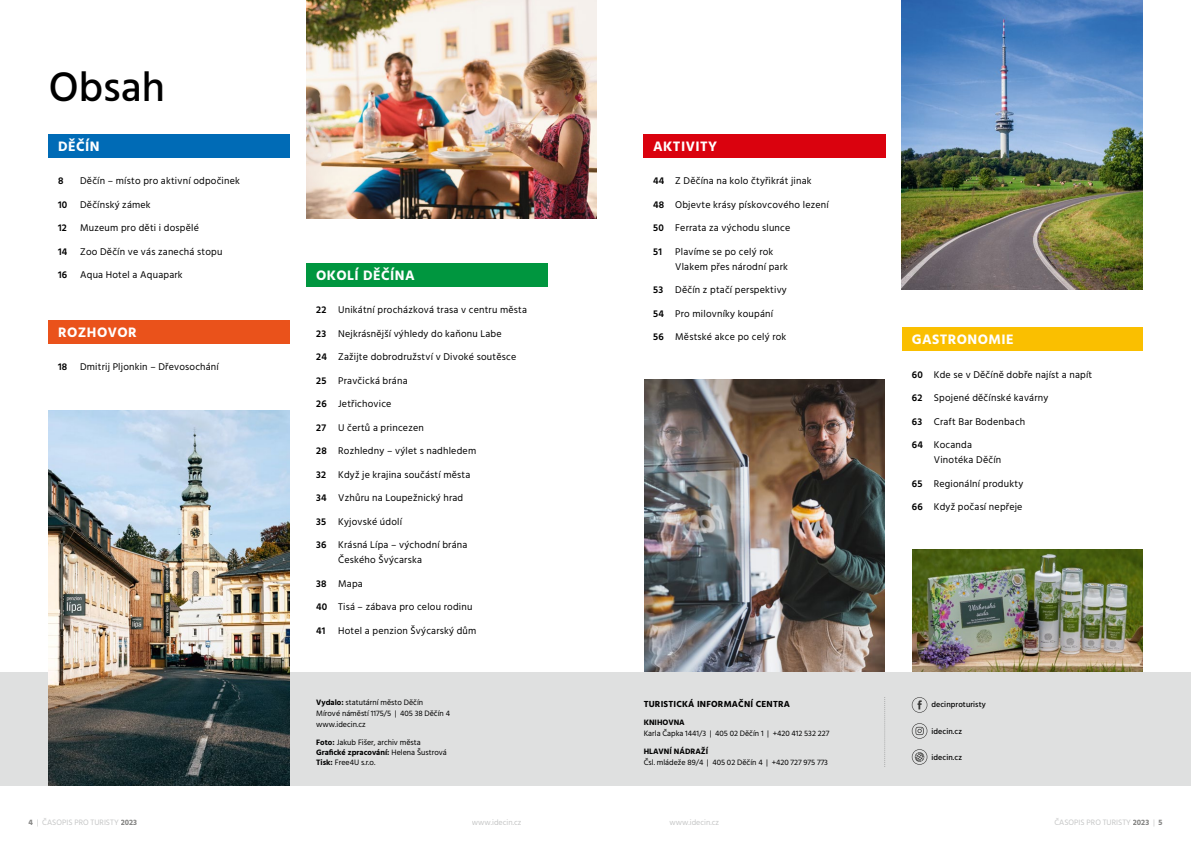
<style>
.page{position:relative;width:1191px;height:842px;background:#fff}
.page>*{position:absolute;margin:0;border:0;box-sizing:border-box;transform-origin:0 0}
.t1{font:500 42px "Hind Siliguri";color:#000}
.t2{font:700 14px "Hind Siliguri";letter-spacing:.03em;color:#fff}
.t3{font:10px/15px "Hind Siliguri";letter-spacing:.02em;color:#000}
.t4{font:600 10px "Hind Siliguri";letter-spacing:.02em;color:#000}
.t5{font:700 9px "Hind Siliguri";letter-spacing:.02em;color:#000}
.t6{font:8px/10px "Hind Siliguri";color:#000}
.t7{font:8px "Hind Siliguri";color:#c5c6c6}
.t8{font:500 8px "Hind Siliguri";letter-spacing:.01em;color:#000}
.t9{font:700 8px "Hind Siliguri";color:#000}
.s1{font-weight:600}
.s2{font-weight:700}
.s3{font-weight:700;color:#878786}
</style>
<div class="page">
<img style="left:912px;top:550px;width:230px;height:122px">
<img style="left:644px;top:379px;width:241px;height:293px">
<img style="left:306px;top:0;width:290px;height:219px">
<div style="left:0;top:672px;width:1191px;height:113px;background:#dfe0e0"></div>
<img style="left:49px;top:410px;width:240px;height:375px">
<img style="left:902px;top:0;width:240px;height:290px">
<div style="left:306px;top:263px;width:241px;height:23px;background:#00963f"></div>
<div style="left:48px;top:320px;width:241px;height:24px;background:#ea521b"></div>
<div style="left:48px;top:134px;width:241px;height:23px;background:#006bb6"></div>
<div style="left:643px;top:134px;width:242px;height:23px;background:#da020e"></div>
<div style="left:902px;top:328px;width:240px;height:23px;background:#fabf00"></div>
<svg style="left:911px;top:697px;width:16px;height:16px"></svg>
<svg style="left:911px;top:723px;width:16px;height:16px"></svg>
<svg style="left:884px;top:697px;width:1px;height:70px"></svg>
<svg style="left:911px;top:749px;width:16px;height:16px"></svg>
<h1 class="t1" style="left:49px;top:56px;width:118px">Obsah</h1>
<h2 class="t2" style="left:58px;top:136px;width:43px">DĚČÍN</h2>
<p class="t4" style="left:58px;top:173px;width:7px">8</p>
<p class="t3" style="left:80px;top:174px;width:161px">Děčín – místo pro aktivní odpočinek</p>
<p class="t4" style="left:58px;top:197px;width:11px">10</p>
<p class="t3" style="left:80px;top:197px;width:72px">Děčínský zámek</p>
<p class="t4" style="left:58px;top:220px;width:10px">12</p>
<p class="t3" style="left:80px;top:221px;width:120px">Muzeum pro děti i dospělé</p>
<p class="t4" style="left:58px;top:244px;width:11px">14</p>
<p class="t3" style="left:80px;top:244px;width:144px">Zoo Děčín ve vás zanechá stopu</p>
<p class="t4" style="left:58px;top:267px;width:11px">16</p>
<p class="t3" style="left:80px;top:268px;width:104px">Aqua Hotel a Aquapark</p>
<h2 class="t2" style="left:58px;top:321px;width:80px">ROZHOVOR</h2>
<p class="t4" style="left:58px;top:360px;width:11px">18</p>
<p class="t3" style="left:80px;top:360px;width:140px">Dmitrij Pljonkin – Dřevosochání</p>
<h2 class="t2" style="left:316px;top:264px;width:100px">OKOLÍ DĚČÍNA</h2>
<p class="t3" style="left:316px;top:303px;width:212px"><span class="s1">22</span> Unikátní procházková trasa v centru města</p>
<p class="t3" style="left:316px;top:326px;width:187px"><span class="s1">23</span> Nejkrásnější výhledy do kaňonu Labe</p>
<p class="t3" style="left:316px;top:350px;width:202px"><span class="s1">24</span> Zažijte dobrodružství v Divoké soutěsce</p>
<p class="t3" style="left:316px;top:373px;width:93px"><span class="s1">25</span> Pravčická brána</p>
<p class="t3" style="left:316px;top:397px;width:77px"><span class="s1">26</span> Jetřichovice</p>
<p class="t3" style="left:316px;top:420px;width:109px"><span class="s1">27</span> U čertů a princezen</p>
<p class="t3" style="left:316px;top:444px;width:161px"><span class="s1">28</span> Rozhledny – výlet s nadhledem</p>
<p class="t3" style="left:316px;top:467px;width:156px"><span class="s1">32</span> Když je krajina součástí města</p>
<p class="t3" style="left:316px;top:491px;width:149px"><span class="s1">34</span> Vzhůru na Loupežnický hrad</p>
<p class="t3" style="left:316px;top:514px;width:87px"><span class="s1">35</span> Kyjovské údolí</p>
<p class="t3" style="left:338px;top:538px;width:131px;text-indent:-22px"><span class="s1">36</span> Krásná Lípa – východní brána<br>Českého Švýcarska</p>
<p class="t3" style="left:316px;top:576px;width:48px"><span class="s1">38</span> Mapa</p>
<p class="t3" style="left:316px;top:600px;width:158px"><span class="s1">40</span> Tisá – zábava pro celou rodinu</p>
<p class="t4" style="left:316px;top:623px;width:11px">41</p>
<p class="t3" style="left:338px;top:623px;width:140px">Hotel a penzion Švýcarský dům</p>
<h2 class="t2" style="left:653px;top:135px;width:65px">AKTIVITY</h2>
<p class="t3" style="left:653px;top:174px;width:160px"><span class="s1">44</span> Z Děčína na kolo čtyřikrát jinak</p>
<p class="t3" style="left:653px;top:197px;width:177px"><span class="s1">48</span> Objevte krásy pískovcového lezení</p>
<p class="t3" style="left:653px;top:221px;width:139px"><span class="s1">50</span> Ferrata za východu slunce</p>
<p class="t4" style="left:653px;top:244px;width:10px">51</p>
<p class="t3" style="left:675px;top:244px;width:114px">Plavíme se po celý rok<br>Vlakem přes národní park</p>
<p class="t3" style="left:653px;top:283px;width:135px"><span class="s1">53</span> Děčín z ptačí perspektivy</p>
<p class="t3" style="left:653px;top:306px;width:121px"><span class="s1">54</span> Pro milovníky koupání</p>
<p class="t3" style="left:653px;top:330px;width:135px"><span class="s1">56</span> Městské akce po celý rok</p>
<p class="t6" style="left:316px;top:698px;width:135px;line-height:11px"><span class="s2">Vydalo:</span> statutární město Děčín<br>Mírové náměstí 1175/5 | 405 38 Děčín 4 www.idecin.cz</p>
<p class="t5" style="left:643px;top:697px;width:148px">TURISTICKÁ INFORMAČNÍ CENTRA</p>
<p class="t9" style="left:643px;top:716px;width:43px">KNIHOVNA</p>
<p class="t6" style="left:643px;top:729px;width:187px">Karla Čapka 1441/3 | 405 02 Děčín 1 | +420 412 532 227</p>
<p class="t9" style="left:643px;top:745px;width:66px">HLAVNÍ NÁDRAŽÍ</p>
<p class="t6" style="left:643px;top:758px;width:186px">Čsl. mládeže 89/4 | 405 02 Děčín 4 | +420 727 975 773</p>
<p class="t6" style="left:316px;top:738px;width:132px"><span class="s2">Foto:</span> Jakub Fišer, archiv města<br><span class="s2">Grafické zpracování:</span> Helena Šustrová<br><span class="s2">Tisk:</span> Free4U s.r.o.</p>
<h2 class="t2" style="left:911px;top:329px;width:103px">GASTRONOMIE</h2>
<p class="t3" style="left:911px;top:368px;width:182px"><span class="s1">60</span> Kde se v Děčíně dobře najíst a napít</p>
<p class="t3" style="left:911px;top:391px;width:138px"><span class="s1">62</span> Spojené děčínské kavárny</p>
<p class="t3" style="left:911px;top:415px;width:115px"><span class="s1">63</span> Craft Bar Bodenbach</p>
<p class="t3" style="left:933px;top:438px;width:69px;text-indent:-22px"><span class="s1">64</span> Kocanda<br>Vinotéka Děčín</p>
<p class="t3" style="left:911px;top:477px;width:113px"><span class="s1">65</span> Regionální produkty</p>
<p class="t3" style="left:911px;top:500px;width:112px"><span class="s1">66</span> Když počasí nepřeje</p>
<p class="t8" style="left:931px;top:698px;width:56px">decinproturisty</p>
<p class="t8" style="left:931px;top:725px;width:32px">idecin.cz</p>
<p class="t8" style="left:931px;top:752px;width:32px">idecin.cz</p>
<p class="t7" style="left:28px;top:816px;width:110px"><span class="s3">4</span> | ČASOPIS PRO TURISTY <span class="s3">2023</span></p>
<p class="t7" style="left:472px;top:816px;width:51px">www.idecin.cz</p>
<p class="t7" style="left:669px;top:816px;width:51px">www.idecin.cz</p>
<p class="t7" style="left:1054px;top:816px;width:110px">ČASOPIS PRO TURISTY <span class="s3">2023</span> | <span class="s3">5</span></p>
</div>
